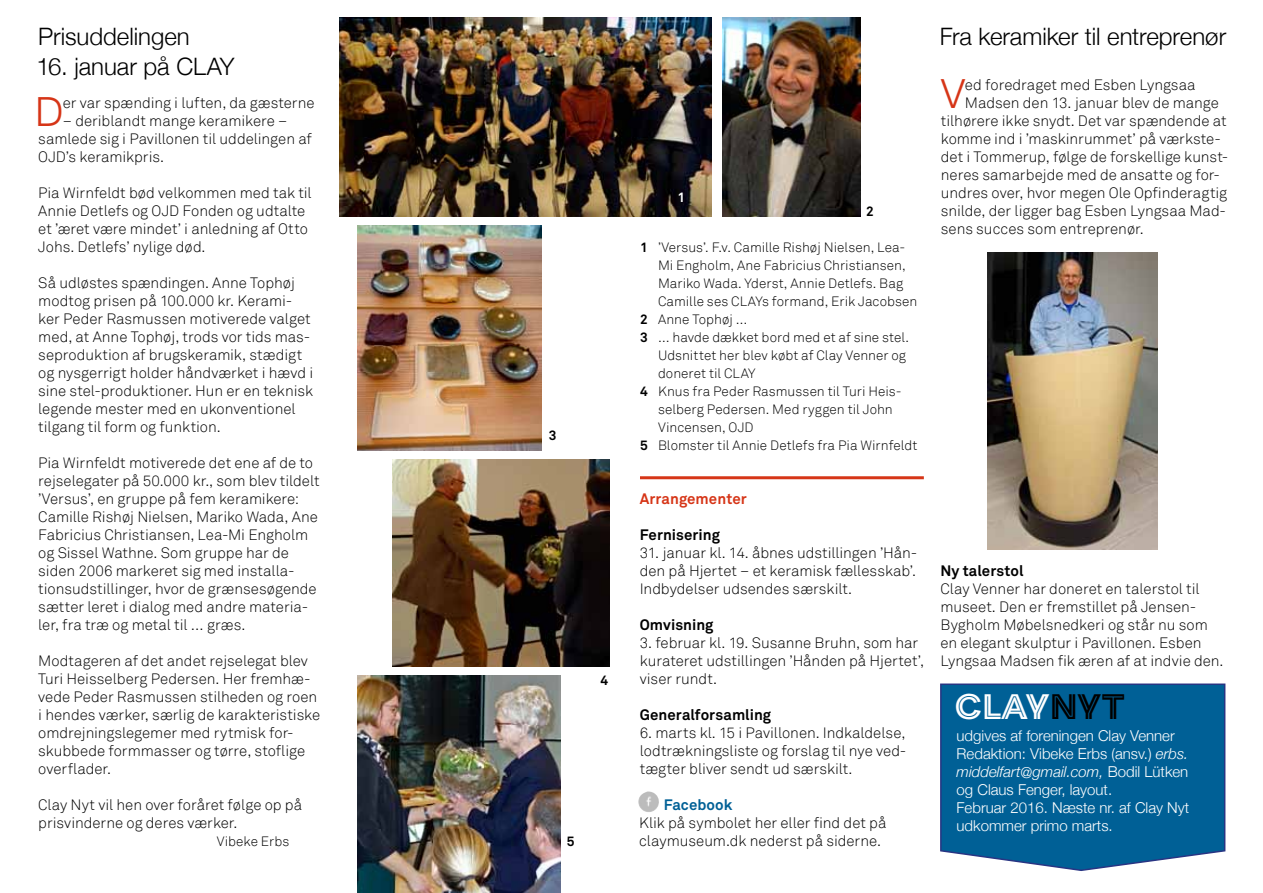
<style>
.page{position:relative;width:1263px;height:893px;background:#fff}
.page>*{position:absolute;margin:0;border:0;box-sizing:border-box;transform-origin:0 0}
.t1{font:300 40.2px "Helvetica Neue";color:#d63517}
.t2{font:33px "Clay";color:#fff}
.t3{font:300 24px "Helvetica Neue";color:#000}
.t4{font:300 15px/18px "Akkurat";color:#000}
.t5{font:300 15px/18px "Helvetica Neue";color:#fff}
.t6{font:700 15px "Akkurat";letter-spacing:.005em;color:#000}
.t7{font:700 15px "Akkurat";letter-spacing:.005em;color:#d63517}
.t8{font:700 15px "Akkurat";letter-spacing:.005em;color:#006096}
.t9{font:300 13.5px "Akkurat";letter-spacing:.005em;color:#000}
.t10{font:700 13.5px "Akkurat";color:#000}
.t11{font:700 13.5px "Akkurat";color:#fff}
.s1{font-weight:700}
.s2{color:#000}
.s3{font-style:italic}
</style>
<div class="page">
<hr style="left:640px;top:476px;width:284px;height:3px;background:#d63517">
<svg style="left:940px;top:683px;width:286px;height:188px;background:#11679b"></svg>
<img style="left:339px;top:18px;width:372px;height:198px">
<img style="left:357px;top:225px;width:185px;height:225px">
<img style="left:987px;top:252px;width:170px;height:297px">
<img style="left:722px;top:18px;width:138px;height:198px">
<img style="left:393px;top:459px;width:216px;height:207px">
<img style="left:357px;top:675px;width:203px;height:218px">
<img style="left:638px;top:791px;width:21px;height:21px">
<h3 class="t3" style="left:38px;top:17px;width:153px">Prisuddelingen</h3>
<h3 class="t3" style="left:37px;top:47px;width:200px">16. januar på CLAY</h3>
<h1 class="t1" style="left:35px;top:79px;width:29px">D</h1>
<p class="t4" style="left:63px;top:94px;width:253px">er var spænding i luften, da gæsterne</p>
<p class="t4" style="left:38px;top:112px;width:275px;text-indent:25px">– deriblandt mange keramikere – samlede sig i Pavillonen til uddelingen af<br>OJD’s keramikpris.</p>
<p class="t4" style="left:38px;top:184px;width:275px">Pia Wirnfeldt bød velkommen med tak til Annie Detlefs og OJD Fonden og udtalte et ’æret være mindet’ i anledning af Otto Johs. Detlefs’ nylige død.</p>
<p class="t4" style="left:38px;top:274px;width:277px">Så udløstes spændingen. Anne Tophøj modtog prisen på 100.000 kr. Kerami&shy;ker Peder Rasmussen motiverede valget med, at Anne Tophøj, trods vor tids mas&shy;seproduktion af brugskeramik, stædigt og nysgerrigt holder håndværket i hævd i sine stel-produktioner. Hun er en teknisk legende mester med en ukonventionel tilgang til form og funktion.</p>
<p class="t4" style="left:38px;top:454px;width:283px">Pia Wirnfeldt motiverede det ene af de to rejselegater på 50.000 kr., som blev tildelt ’Versus’, en gruppe på fem keramikere:<br>Camille Rishøj Nielsen, Mariko Wada, Ane Fabricius Christiansen, Lea-Mi Engholm og Sissel Wathne. Som gruppe har de siden 2006 markeret sig med installa&shy;tionsudstillinger, hvor de grænsesøgende sætter leret i dialog med andre materia&shy;ler, fra træ og metal til … græs.</p>
<p class="t4" style="left:38px;top:652px;width:283px">Modtageren af det andet rejselegat blev Turi Heisselberg Pedersen. Her fremhæ&shy;vede Peder Rasmussen stilheden og roen i hendes værker, særlig de karakteristiske omdrejningslegemer med rytmisk for&shy;skubbede formmasser og tørre, stoflige overflader.</p>
<p class="t4" style="left:38px;top:796px;width:265px">Clay Nyt vil hen over foråret følge op på prisvinderne og deres værker.</p>
<p class="t9" style="left:217px;top:833px;width:74px">Vibeke Erbs</p>
<p class="t10" style="left:549px;top:427px;width:9px">3</p>
<p class="t10" style="left:600px;top:672px;width:9px">4</p>
<p class="t10" style="left:567px;top:833px;width:9px">5</p>
<p class="t11" style="left:677px;top:189px;width:9px">1</p>
<p class="t10" style="left:866px;top:203px;width:9px">2</p>
<p class="t9" style="left:640px;top:239px;width:267px"><span class="s1">1</span> ’Versus’. F.v. Camille Rishøj Nielsen, Lea-</p>
<p class="t9" style="left:658px;top:257px;width:249px">Mi Engholm, Ane Fabricius Christiansen,</p>
<p class="t9" style="left:658px;top:275px;width:247px">Mariko Wada. Yderst, Annie Detlefs. Bag</p>
<p class="t9" style="left:658px;top:293px;width:261px">Camille ses CLAYs formand, Erik Jacobsen</p>
<p class="t9" style="left:640px;top:311px;width:109px"><span class="s1">2</span> Anne Tophøj …</p>
<p class="t9" style="left:640px;top:329px;width:270px"><span class="s1">3</span> … havde dækket bord med et af sine stel.</p>
<p class="t9" style="left:658px;top:347px;width:250px">Udsnittet her blev købt af Clay Venner og</p>
<p class="t9" style="left:658px;top:365px;width:99px">doneret til CLAY</p>
<p class="t9" style="left:640px;top:383px;width:263px"><span class="s1">4</span> Knus fra Peder Rasmussen til Turi Heis-</p>
<p class="t9" style="left:658px;top:401px;width:236px">selberg Pedersen. Med ryggen til John</p>
<p class="t9" style="left:658px;top:419px;width:97px">Vincensen, OJD</p>
<p class="t9" style="left:640px;top:437px;width:279px"><span class="s1">5</span> Blomster til Annie Detlefs fra Pia Wirnfeldt</p>
<p class="t7" style="left:640px;top:489px;width:108px">Arrangementer</p>
<p class="t6" style="left:640px;top:525px;width:82px">Fernisering</p>
<p class="t4" style="left:640px;top:544px;width:279px;text-align:justify">31. januar kl. 14. åbnes udstillingen ’Hån&shy;den på Hjertet – et keramisk fællesskab’.<br>Indbydelser udsendes særskilt.</p>
<p class="t6" style="left:640px;top:615px;width:75px">Omvisning</p>
<p class="t4" style="left:640px;top:634px;width:286px">3. februar kl. 19. Susanne Bruhn, som har kurateret udstillingen ’Hånden på Hjertet’, viser rundt.</p>
<p class="t6" style="left:640px;top:705px;width:133px">Generalforsamling</p>
<p class="t4" style="left:640px;top:724px;width:268px;text-align:justify">6. marts kl. 15 i Pavillonen. Indkaldelse, lodtrækningsliste og forslag til nye ved&shy;tægter bliver sendt ud særskilt.</p>
<p class="t8" style="left:664px;top:795px;width:70px">Facebook</p>
<p class="t4" style="left:639px;top:814px;width:249px">Klik på symbolet her eller find det på claymuseum.dk nederst på siderne.</p>
<h3 class="t3" style="left:940px;top:17px;width:288px">Fra keramiker til entreprenør</h3>
<h1 class="t1" style="left:941px;top:61px;width:25px">V</h1>
<p class="t4" style="left:965px;top:76px;width:232px">ed foredraget med Esben Lyngsaa</p>
<p class="t4" style="left:965px;top:94px;width:255px">Madsen den 13. januar blev de mange</p>
<p class="t4" style="left:941px;top:112px;width:287px">tilhørere ikke snydt. Det var spændende at</p>
<p class="t4" style="left:941px;top:130px;width:282px">komme ind i ’maskinrummet’ på værkste-</p>
<p class="t4" style="left:941px;top:148px;width:289px">det i Tommerup, følge de forskellige kunst-</p>
<p class="t4" style="left:941px;top:166px;width:281px">neres samarbejde med de ansatte og for-</p>
<p class="t4" style="left:941px;top:184px;width:288px">undres over, hvor megen Ole Opfinderagtig</p>
<p class="t4" style="left:941px;top:202px;width:287px">snilde, der ligger bag Esben Lyngsaa Mad-</p>
<p class="t4" style="left:941px;top:220px;width:204px">sens succes som entreprenør.</p>
<p class="t6" style="left:940px;top:561px;width:85px">Ny talerstol</p>
<p class="t4" style="left:940px;top:580px;width:285px">Clay Venner har doneret en talerstol til museet. Den er fremstillet på Jensen-Bygholm Møbelsnedkeri og står nu som en elegant skulptur i Pavillonen. Esben Lyngsaa Madsen fik æren af at indvie den.</p>
<h2 class="t2" style="left:955px;top:686px;width:172px">CLAY<span class="s2">NYT</span></h2>
<p class="t5" style="left:956px;top:725px;width:234px">udgives af foreningen Clay Venner<br>Redaktion: Vibeke Erbs (ansv.) <span class="s3">erbs. middelfart@gmail.com,</span> Bodil Lütken og Claus Fenger, layout.<br>Februar 2016. Næste nr. af Clay Nyt udkommer primo marts.</p>
</div>
